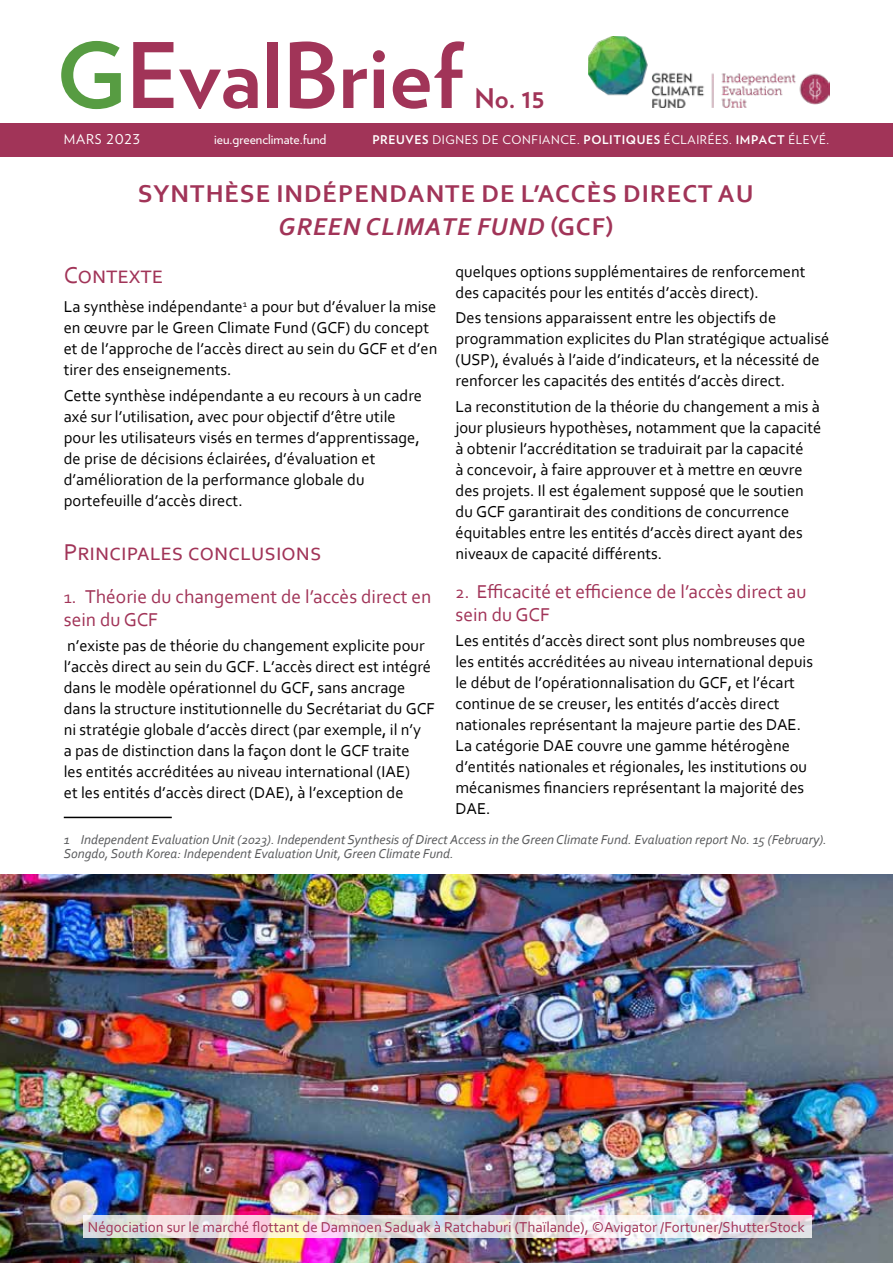
<style>
.page{position:relative;width:893px;height:1263px;background:#fff}
.page>*{position:absolute;margin:0;border:0;box-sizing:border-box;transform-origin:0 0}
.t1{font:700 90px "Verlag";color:#a13458}
.t2{font:700 27px "Verlag";color:#a13458}
.t3{font:700 25.5px/33px "Corbel";letter-spacing:.04em;color:#a13458;text-align:center}
.t4{font:24px "Corbel";color:#a13458}
.t5{font:19.5px/22.5px "Corbel";color:#a13458}
.t6{font:16.5px/21px "Corbel";color:#000}
.t7{font:15px "Corbel";color:#a13458}
.t8{font:italic 13.5px/13.5px "Corbel";color:#58595b}
.t9{font:13.5px "Verlag";color:#fff}
.t10{font:13.5px "Verlag";letter-spacing:.06em;color:#fff}
.t11{font:12px "Verlag";letter-spacing:.05em;color:#fff}
.s1{color:#579c42}
.s2{font-weight:700}
.s3{font-style:italic}
.s4{font-size:18px}
</style>
<div class="page">
<div style="left:0;top:124px;width:893px;height:33px;background:#a13458"></div>
<hr style="left:64px;top:817px;width:108px;height:1px;background:#000">
<img style="left:588px;top:36px;width:241px;height:72px">
<img style="left:0;top:874px;width:893px;height:389px">
<svg style="left:83px;top:1215px;width:729px;height:23px"></svg>
<h1 class="t1" style="left:56px;top:5px;width:408px"><span class="s1">G</span>EvalBrief</h1>
<h2 class="t2" style="left:474px;top:77px;width:72px">No. 15</h2>
<p class="t10" style="left:64px;top:129px;width:78px">MARS 2023</p>
<p class="t9" style="left:214px;top:129px;width:114px">ieu.greenclimate.fund</p>
<p class="t11" style="left:372px;top:131px;width:458px"><span class="s2">PREUVES</span> DIGNES DE CONFIANCE. <span class="s2">POLITIQUES</span> ÉCLAIRÉES. <span class="s2">IMPACT</span> ÉLEVÉ.</p>
<h3 class="t3" style="left:138px;top:177px;width:617px">SYNTHÈSE INDÉPENDANTE DE L’ACCÈS DIRECT AU<br><span class="s3">GREEN CLIMATE FUND</span> (GCF)</h3>
<p class="t6" style="left:455px;top:261px;width:351px">quelques options supplémentaires de renforcement des capacités pour les entités d’accès direct).</p>
<p class="t6" style="left:455px;top:307px;width:375px">Des tensions apparaissent entre les objectifs de programmation explicites du Plan stratégique actualisé (USP), évalués à l’aide d’indicateurs, et la nécessité de renforcer les capacités des entités d’accès direct.</p>
<p class="t6" style="left:455px;top:395px;width:367px">La reconstitution de la théorie du changement a mis à jour plusieurs hypothèses, notamment que la capacité à obtenir l’accréditation se traduirait par la capacité<br>à concevoir, à faire approuver et à mettre en œuvre des projets. Il est également supposé que le soutien du GCF garantirait des conditions de concurrence équitables entre les entités d’accès direct ayant des niveaux de capacité différents.</p>
<p class="t5" style="left:455px;top:580px;width:353px"><span class="s4">2.</span> Efficacité et efficience de l’accès direct au sein du GCF</p>
<p class="t6" style="left:455px;top:630px;width:359px">Les entités d’accès direct sont plus nombreuses que les entités accréditées au niveau international depuis le début de l’opérationnalisation du GCF, et l’écart continue de se creuser, les entités d’accès direct nationales représentant la majeure partie des DAE.<br>La catégorie DAE couvre une gamme hétérogène d’entités nationales et régionales, les institutions ou mécanismes financiers représentant la majorité des DAE.</p>
<h3 class="t4" style="left:64px;top:260px;width:101px">Contexte</h3>
<p class="t6" style="left:64px;top:296px;width:375px">La synthèse indépendante<sup>1</sup> a pour but d’évaluer la mise en œuvre par le Green Climate Fund (GCF) du concept et de l’approche de l’accès direct au sein du GCF et d’en tirer des enseignements.</p>
<p class="t6" style="left:64px;top:384px;width:360px">Cette synthèse indépendante a eu recours à un cadre axé sur l’utilisation, avec pour objectif d’être utile pour les utilisateurs visés en termes d’apprentissage, de prise de décisions éclairées, d’évaluation et d’amélioration de la performance globale du portefeuille d’accès direct.</p>
<h3 class="t4" style="left:64px;top:537px;width:260px">Principales conclusions</h3>
<p class="t5" style="left:64px;top:585px;width:369px"><span class="s4">1.</span> Théorie du changement de l’accès direct en sein du GCF</p>
<p class="t6" style="left:64px;top:635px;width:372px">n’existe pas de théorie du changement explicite pour l’accès direct au sein du GCF. L’accès direct est intégré dans le modèle opérationnel du GCF, sans ancrage dans la structure institutionnelle du Secrétariat du GCF ni stratégie globale d’accès direct (par exemple, il n’y<br>a pas de distinction dans la façon dont le GCF traite<br>les entités accréditées au niveau international (IAE)<br>et les entités d’accès direct (DAE), à l’exception de</p>
<p class="t8" style="left:64px;top:833px;width:764px">1 Independent Evaluation Unit (2023). Independent Synthesis of Direct Access in the Green Climate Fund. Evaluation report No. 15 (February).<br>Songdo, South Korea: Independent Evaluation Unit, Green Climate Fund.</p>
<p class="t7" style="left:88px;top:1218px;width:718px">Négociation sur le marché flottant de Damnoen Saduak à Ratchaburi (Thaïlande), ©Avigator /Fortuner/ShutterStock</p>
</div>
